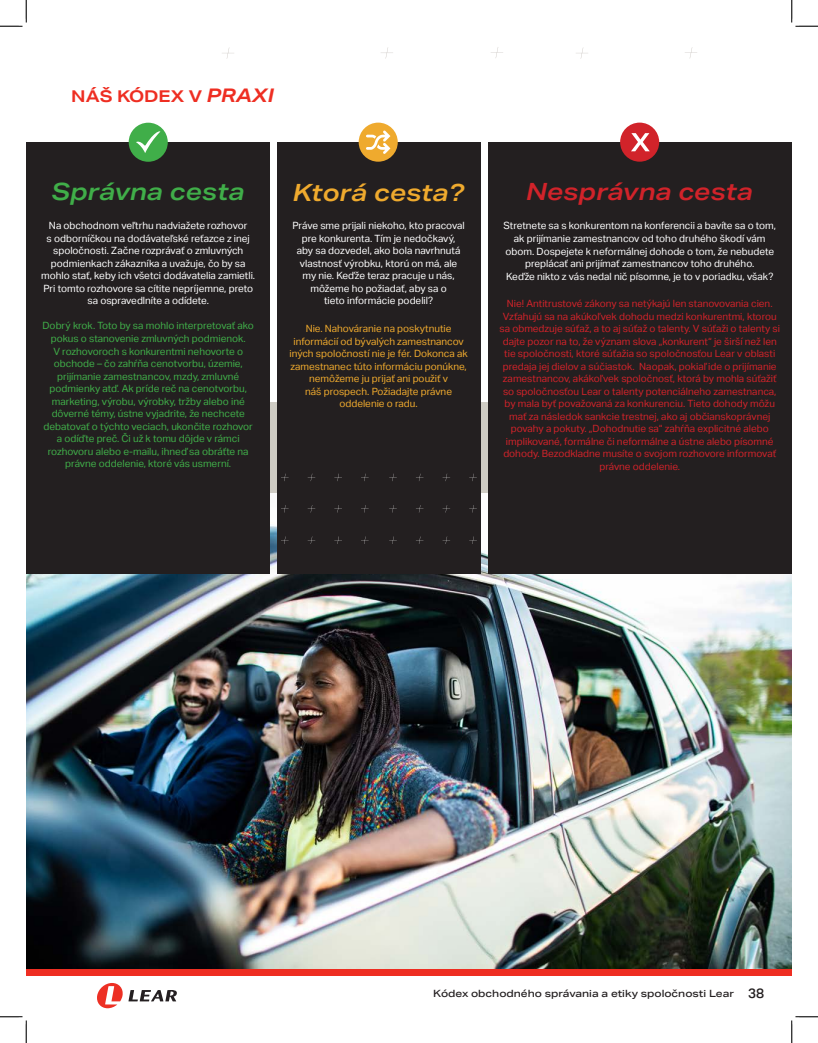
<style>
.page{position:relative;width:818px;height:1043px;background:#fff}
.page>*{position:absolute;margin:0;border:0;box-sizing:border-box;transform-origin:0 0}
.t1{font:italic 600 23.75px "Aktiv Grotesk Ex";color:#d1232a}
.t2{font:italic 600 23.75px "Aktiv Grotesk Ex";color:#40ae49}
.t3{font:italic 600 23.75px "Aktiv Grotesk Ex";color:#efaa2e}
.t4{font:700 16.25px "Aktiv Grotesk Ex";letter-spacing:-.005em;color:#ee2e22}
.t5{font:500 13.62px "Aktiv Grotesk";color:#231f20}
.t6{font:10px/12.5px "Aktiv Grotesk";color:#fff;text-align:center}
.t7{font:10px/12.5px "Aktiv Grotesk";color:#d1232a;text-align:center}
.t8{font:10px/12.5px "Aktiv Grotesk";color:#40ae49;text-align:center}
.t9{font:10px/12.5px "Aktiv Grotesk";color:#efaa2e;text-align:center}
.t10{font:500 10px "Aktiv Grotesk Ex";color:#231f20}
.s1{font-style:italic;font-size:18.75px}
</style>
<div class="page">
<div style="left:26px;top:968px;width:765px;height:7px;background:#ee2e22"></div>
<svg style="left:97px;top:983px;width:80px;height:25px"></svg>
<img style="left:26px;top:493px;width:765px;height:475px">
<div style="left:26px;top:142px;width:244px;height:431px;background:#231f20"></div>
<div style="left:488px;top:142px;width:303px;height:431px;background:#231f20"></div>
<div style="left:277px;top:142px;width:203px;height:431px;background:#231f20"></div>
<div style="left:129px;top:123px;width:39px;height:39px;background:#40ae49;border-radius:50%"></div>
<div style="left:358px;top:123px;width:40px;height:39px;background:#efaa2e;border-radius:50%"></div>
<div style="left:620px;top:123px;width:39px;height:39px;background:#d1232a;border-radius:50%"></div>
<svg style="left:136px;top:131px;width:24px;height:22px"></svg>
<svg style="left:631px;top:133px;width:18px;height:18px"></svg>
<svg style="left:366px;top:130px;width:24px;height:24px"></svg>
<svg style="left:389px;top:473px;width:8px;height:8px"></svg>
<svg style="left:416px;top:473px;width:7px;height:8px"></svg>
<svg style="left:442px;top:474px;width:8px;height:7px"></svg>
<svg style="left:469px;top:473px;width:8px;height:8px"></svg>
<svg style="left:389px;top:505px;width:8px;height:7px"></svg>
<svg style="left:416px;top:505px;width:7px;height:7px"></svg>
<svg style="left:442px;top:505px;width:8px;height:7px"></svg>
<svg style="left:469px;top:505px;width:8px;height:7px"></svg>
<svg style="left:389px;top:536px;width:8px;height:8px"></svg>
<svg style="left:416px;top:536px;width:7px;height:8px"></svg>
<svg style="left:442px;top:536px;width:8px;height:8px"></svg>
<svg style="left:469px;top:536px;width:8px;height:8px"></svg>
<svg style="left:281px;top:473px;width:7px;height:8px"></svg>
<svg style="left:307px;top:473px;width:8px;height:8px"></svg>
<svg style="left:334px;top:473px;width:8px;height:8px"></svg>
<svg style="left:361px;top:473px;width:7px;height:8px"></svg>
<svg style="left:281px;top:505px;width:7px;height:7px"></svg>
<svg style="left:307px;top:505px;width:8px;height:7px"></svg>
<svg style="left:334px;top:505px;width:8px;height:7px"></svg>
<svg style="left:361px;top:505px;width:7px;height:7px"></svg>
<svg style="left:281px;top:536px;width:7px;height:8px"></svg>
<svg style="left:307px;top:536px;width:8px;height:8px"></svg>
<svg style="left:334px;top:536px;width:8px;height:8px"></svg>
<svg style="left:361px;top:536px;width:7px;height:8px"></svg>
<svg style="left:222px;top:47px;width:12px;height:12px"></svg>
<svg style="left:381px;top:47px;width:12px;height:12px"></svg>
<svg style="left:491px;top:47px;width:12px;height:11px"></svg>
<svg style="left:576px;top:47px;width:12px;height:12px"></svg>
<svg style="left:685px;top:47px;width:12px;height:12px"></svg>
<svg style="left:0;top:0;width:27px;height:27px"></svg>
<svg style="left:0;top:1016px;width:27px;height:26px"></svg>
<svg style="left:791px;top:0;width:27px;height:27px"></svg>
<svg style="left:791px;top:1016px;width:27px;height:26px"></svg>
<p class="t4" style="left:71px;top:86px;width:204px">NÁŠ KÓDEX V <span class="s1">PRAXI</span></p>
<p class="t2" style="left:52px;top:178px;width:195px">Správna cesta</p>
<p class="t6" style="left:41px;top:220px;width:215px">Na obchodnom veľtrhu nadviažete rozhovor<br>s odborníčkou na dodávateľské reťazce z inej spoločnosti. Začne rozprávať o zmluvných podmienkach zákazníka a uvažuje, čo by sa mohlo stať, keby ich všetci dodávatelia zamietli.<br>Pri tomto rozhovore sa cítite nepríjemne, preto sa ospravedlníte a odídete.</p>
<p class="t8" style="left:42px;top:320px;width:213px">Dobrý krok. Toto by sa mohlo interpretovať ako pokus o stanovenie zmluvných podmienok.<br>V rozhovoroch s konkurentmi nehovorte o obchode – čo zahŕňa cenotvorbu, územie, prijímanie zamestnancov, mzdy, zmluvné podmienky atď. Ak príde reč na cenotvorbu, marketing, výrobu, výrobky, tržby alebo iné dôverné témy, ústne vyjadrite, že nechcete debatovať o týchto veciach, ukončite rozhovor a odíďte preč. Či už k tomu dôjde v rámci rozhovoru alebo e-mailu, ihneď sa obráťte na právne oddelenie, ktoré vás usmerní.</p>
<p class="t3" style="left:293px;top:179px;width:173px">Ktorá cesta?</p>
<p class="t6" style="left:292px;top:220px;width:174px">Práve sme prijali niekoho, kto pracoval pre konkurenta. Tím je nedočkavý, aby sa dozvedel, ako bola navrhnutá vlastnosť výrobku, ktorú on má, ale my nie. Keďže teraz pracuje u nás, môžeme ho požiadať, aby sa o<br>tieto informácie podelil?</p>
<p class="t9" style="left:289px;top:322px;width:180px">Nie. Nahováranie na poskytnutie informácií od bývalých zamestnancov iných spoločností nie je fér. Dokonca ak zamestnanec túto informáciu ponúkne, nemôžeme ju prijať ani použiť v<br>náš prospech. Požiadajte právne oddelenie o radu.</p>
<p class="t1" style="left:526px;top:178px;width:228px">Nesprávna cesta</p>
<p class="t6" style="left:503px;top:220px;width:274px">Stretnete sa s konkurentom na konferencii a bavíte sa o tom, ak prijímanie zamestnancov od toho druhého škodí vám obom. Dospejete k neformálnej dohode o tom, že nebudete preplácať ani prijímať zamestnancov toho druhého.<br>Keďže nikto z vás nedal nič písomne, je to v poriadku, však?</p>
<p class="t7" style="left:499px;top:297px;width:282px">Nie! Antitrustové zákony sa netýkajú len stanovovania cien.<br>Vzťahujú sa na akúkoľvek dohodu medzi konkurentmi, ktorou sa obmedzuje súťaž, a to aj súťaž o talenty. V súťaži o talenty si dajte pozor na to, že význam slova „konkurent“ je širší než len tie spoločnosti, ktoré súťažia so spoločnosťou Lear v oblasti predaja jej dielov a súčiastok. Naopak, pokiaľ ide o prijímanie zamestnancov, akákoľvek spoločnosť, ktorá by mohla súťažiť so spoločnosťou Lear o talenty potenciálneho zamestnanca, by mala byť považovaná za konkurenciu. Tieto dohody môžu mať za následok sankcie trestnej, ako aj občianskoprávnej povahy a pokuty. „Dohodnutie sa“ zahŕňa explicitné alebo implikované, formálne či neformálne a ústne alebo písomné dohody. Bezodkladne musíte o svojom rozhovore informovať právne oddelenie.</p>
<p class="t10" style="left:433px;top:987px;width:302px">Kódex obchodného správania a etiky spoločnosti Lear</p>
<p class="t5" style="left:748px;top:985px;width:18px">38</p>
</div>
